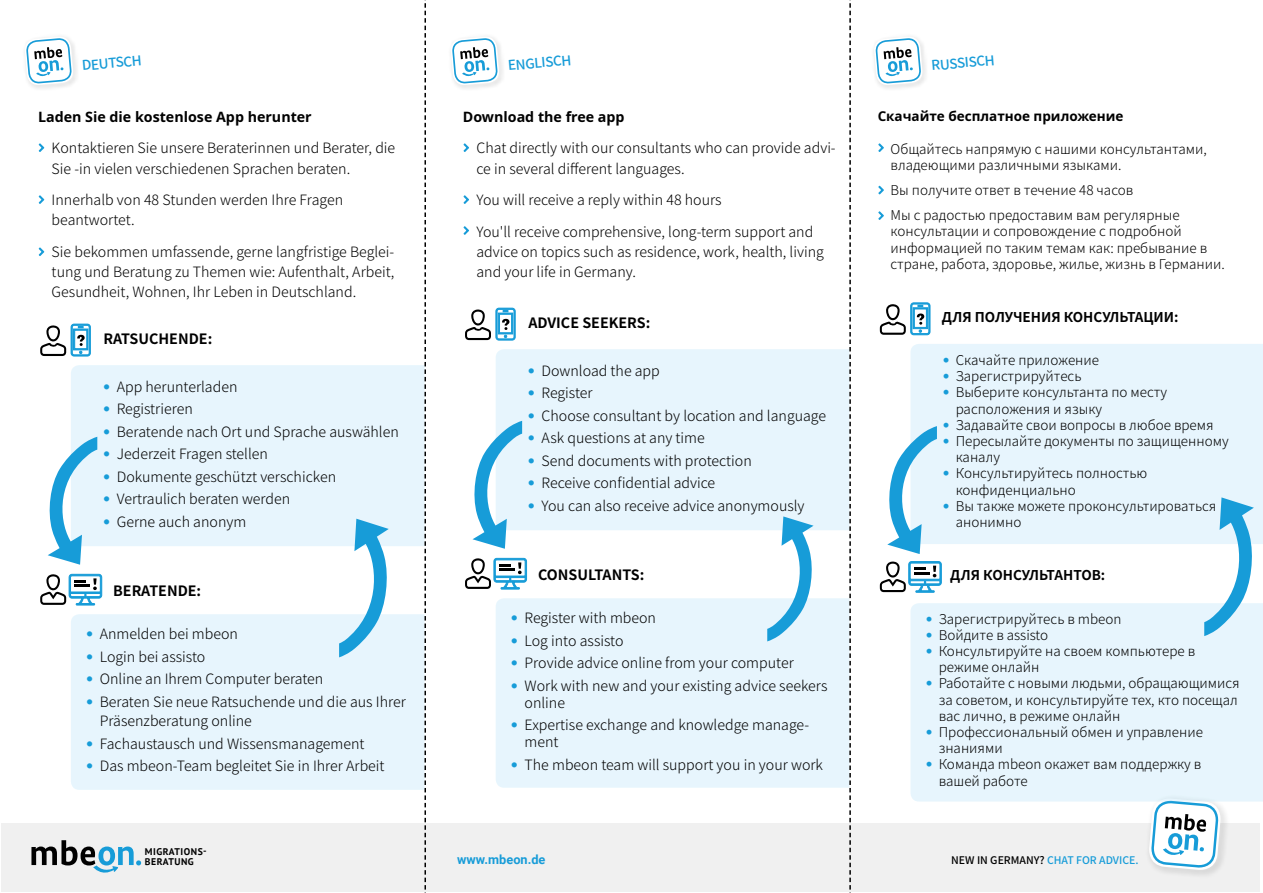
<style>
.page{position:relative;width:1263px;height:893px;background:#fff}
.page>*{position:absolute;margin:0;border:0;box-sizing:border-box;transform-origin:0 0}
.t1{font:300 14.25px/20.2px "Noto Sans TC";color:#000}
.t2{font:700 14.25px "Noto Sans";color:#000}
.t3{font:700 14.25px "Noto Sans TC";color:#000}
.t4{font:300 13.5px/16.2px "Noto Sans TC";color:#000}
.t5{font:700 13.5px "Noto Sans TC";color:#000}
.t6{font:700 13.5px "Noto Sans";color:#000}
.t7{font:500 13.5px "Noto Sans TC";color:#179cd8}
.t8{font:700 12.75px "Roboto";color:#179cd8}
.t9{font:500 10.5px "Noto Sans TC";color:#179cd8}
.t10{font:700 9.75px/9.9px "PT Sans";letter-spacing:.055em;color:#000}
.s1{font-family:"Univers LT Std";color:#fff}
.s2{font-family:"Univers LT Std";color:#179cd8}
.s3{color:#000}
</style>
<div class="page">
<div style="left:1px;top:824px;width:1259px;height:68px;background:#f0f0f0"></div>
<div style="left:1145px;top:794px;width:85px;height:85px;background:#000;opacity:.28"></div>
<svg style="left:1147px;top:801px;width:75px;height:78px"></svg>
<div style="left:22px;top:33px;width:57px;height:58px;background:#000;opacity:.28"></div>
<svg style="left:25px;top:33px;width:48px;height:58px"></svg>
<svg style="left:31px;top:840px;width:110px;height:33px"></svg>
<div style="left:447px;top:33px;width:58px;height:58px;background:#000;opacity:.28"></div>
<svg style="left:451px;top:33px;width:48px;height:58px"></svg>
<div style="left:871px;top:33px;width:58px;height:58px;background:#000;opacity:.28"></div>
<svg style="left:874px;top:33px;width:48px;height:58px"></svg>
<div style="left:71px;top:365px;width:353px;height:181px;background:#e7f5fd"></div>
<div style="left:71px;top:614px;width:353px;height:176px;background:#e7f5fd"></div>
<svg style="left:38px;top:143px;width:6px;height:9px"></svg>
<svg style="left:38px;top:195px;width:6px;height:9px"></svg>
<svg style="left:38px;top:247px;width:6px;height:9px"></svg>
<svg style="left:40px;top:574px;width:62px;height:32px"></svg>
<svg style="left:40px;top:324px;width:51px;height:32px"></svg>
<svg style="left:339px;top:519px;width:50px;height:138px"></svg>
<svg style="left:47px;top:437px;width:50px;height:128px"></svg>
<div style="left:496px;top:349px;width:353px;height:181px;background:#e7f5fd"></div>
<div style="left:496px;top:598px;width:353px;height:190px;background:#e7f5fd"></div>
<svg style="left:463px;top:143px;width:6px;height:9px"></svg>
<svg style="left:463px;top:195px;width:6px;height:9px"></svg>
<svg style="left:463px;top:226px;width:6px;height:9px"></svg>
<svg style="left:465px;top:558px;width:62px;height:32px"></svg>
<svg style="left:465px;top:308px;width:51px;height:32px"></svg>
<svg style="left:767px;top:516px;width:47px;height:125px"></svg>
<svg style="left:472px;top:421px;width:50px;height:128px"></svg>
<div style="left:910px;top:344px;width:353px;height:200px;background:#e7f5fd"></div>
<div style="left:910px;top:603px;width:353px;height:198px;background:#e7f5fd"></div>
<svg style="left:878px;top:143px;width:6px;height:9px"></svg>
<svg style="left:878px;top:186px;width:6px;height:9px"></svg>
<svg style="left:878px;top:211px;width:6px;height:9px"></svg>
<svg style="left:880px;top:561px;width:62px;height:32px"></svg>
<svg style="left:880px;top:302px;width:50px;height:33px"></svg>
<svg style="left:887px;top:426px;width:50px;height:128px"></svg>
<svg style="left:1204px;top:497px;width:51px;height:139px"></svg>
<svg style="left:849px;top:0;width:2px;height:893px"></svg>
<svg style="left:424px;top:0;width:2px;height:893px"></svg>
<p class="t7" style="left:81px;top:58px;width:62px;rotate:-5deg">DEUTSCH</p>
<p class="t2" style="left:38px;top:107px;width:275px">Laden Sie die kostenlose App herunter</p>
<p class="t1" style="left:52px;top:138px;width:345px;text-indent:-14px"><span class="s1">•</span> Kontaktieren Sie unsere Beraterinnen und Berater, die<br>Sie -in vielen verschiedenen Sprachen beraten.</p>
<p class="t1" style="left:52px;top:190px;width:293px;text-indent:-14px"><span class="s1">•</span> Innerhalb von 48 Stunden werden Ihre Fragen beantwortet.</p>
<p class="t1" style="left:52px;top:242px;width:344px;text-align:justify;text-indent:-14px"><span class="s1">•</span> Sie bekommen umfassende, gerne langfristige Beglei&shy;tung und Beratung zu Themen wie: Aufenthalt, Arbeit, Gesundheit, Wohnen, Ihr Leben in Deutschland.</p>
<p class="t3" style="left:104px;top:330px;width:110px">RATSUCHENDE:</p>
<p class="t1" style="left:103px;top:377px;width:136px"><span class="s2">•</span> App herunterladen</p>
<p class="t1" style="left:103px;top:399px;width:91px"><span class="s2">•</span> Registrieren</p>
<p class="t1" style="left:103px;top:422px;width:297px"><span class="s2">•</span> Beratende nach Ort und Sprache auswählen</p>
<p class="t1" style="left:103px;top:444px;width:166px"><span class="s2">•</span> Jederzeit Fragen stellen</p>
<p class="t1" style="left:103px;top:467px;width:234px"><span class="s2">•</span> Dokumente geschützt verschicken</p>
<p class="t1" style="left:103px;top:489px;width:189px"><span class="s2">•</span> Vertraulich beraten werden</p>
<p class="t1" style="left:103px;top:512px;width:145px"><span class="s2">•</span> Gerne auch anonym</p>
<p class="t3" style="left:113px;top:582px;width:90px">BERATENDE:</p>
<p class="t1" style="left:86px;top:624px;width:153px"><span class="s2">•</span> Anmelden bei mbeon</p>
<p class="t1" style="left:86px;top:647px;width:121px"><span class="s2">•</span> Login bei assisto</p>
<p class="t1" style="left:86px;top:669px;width:239px"><span class="s2">•</span> Online an Ihrem Computer beraten</p>
<p class="t1" style="left:100px;top:692px;width:308px;line-height:19.5px;text-indent:-14px"><span class="s2">•</span> Beraten Sie neue Ratsuchende und die aus Ihrer<br>Präsenzberatung online</p>
<p class="t1" style="left:86px;top:734px;width:280px"><span class="s2">•</span> Fachaustausch und Wissensmanagement</p>
<p class="t1" style="left:86px;top:756px;width:300px"><span class="s2">•</span> Das mbeon-Team begleitet Sie in Ihrer Arbeit</p>
<p class="t7" style="left:507px;top:58px;width:65px;rotate:-5deg">ENGLISCH</p>
<p class="t7" style="left:931px;top:58px;width:65px;rotate:-5deg">RUSSISCH</p>
<p class="t2" style="left:463px;top:107px;width:163px">Download the free app</p>
<p class="t1" style="left:476px;top:138px;width:361px;text-indent:-14px"><span class="s1">•</span> Chat directly with our consultants who can provide advi&shy;ce in several different languages.</p>
<p class="t1" style="left:463px;top:190px;width:260px"><span class="s1">•</span> You will receive a reply within 48 hours</p>
<p class="t1" style="left:476px;top:222px;width:349px;text-indent:-14px"><span class="s1">•</span> You'll receive comprehensive, long-term support and advice on topics such as residence, work, health, living and your life in Germany.</p>
<p class="t3" style="left:528px;top:314px;width:123px">ADVICE SEEKERS:</p>
<p class="t1" style="left:528px;top:361px;width:133px"><span class="s2">•</span> Download the app</p>
<p class="t1" style="left:528px;top:383px;width:66px"><span class="s2">•</span> Register</p>
<p class="t1" style="left:528px;top:406px;width:300px"><span class="s2">•</span> Choose consultant by location and language</p>
<p class="t1" style="left:528px;top:428px;width:178px"><span class="s2">•</span> Ask questions at any time</p>
<p class="t1" style="left:528px;top:451px;width:225px"><span class="s2">•</span> Send documents with protection</p>
<p class="t1" style="left:528px;top:473px;width:189px"><span class="s2">•</span> Receive confidential advice</p>
<p class="t1" style="left:528px;top:496px;width:278px"><span class="s2">•</span> You can also receive advice anonymously</p>
<p class="t3" style="left:538px;top:566px;width:108px">CONSULTANTS:</p>
<p class="t1" style="left:511px;top:608px;width:147px"><span class="s2">•</span> Register with mbeon</p>
<p class="t1" style="left:511px;top:631px;width:114px"><span class="s2">•</span> Log into assisto</p>
<p class="t1" style="left:511px;top:653px;width:284px"><span class="s2">•</span> Provide advice online from your computer</p>
<p class="t1" style="left:525px;top:677px;width:304px;line-height:17.1px;text-indent:-14px"><span class="s2">•</span> Work with new and your existing advice seekers online</p>
<p class="t1" style="left:525px;top:717px;width:286px;line-height:17.1px;text-indent:-14px"><span class="s2">•</span> Expertise exchange and knowledge manage&shy;ment</p>
<p class="t1" style="left:511px;top:755px;width:314px"><span class="s2">•</span> The mbeon team will support you in your work</p>
<p class="t6" style="left:878px;top:107px;width:247px">Скачайте бесплатное приложение</p>
<p class="t4" style="left:890px;top:141px;width:318px;text-indent:-13px"><span class="s1">•</span> Общайтесь напрямую с нашими консультантами, владеющими различными языками.</p>
<p class="t4" style="left:878px;top:182px;width:257px"><span class="s1">•</span> Вы получите ответ в течение 48 часов</p>
<p class="t4" style="left:890px;top:207px;width:336px;text-indent:-13px"><span class="s1">•</span> Мы с радостью предоставим вам регулярные консультации и сопровождение с подробной информацией по таким темам как: пребывание в стране, работа, здоровье, жилье, жизнь в Германии.</p>
<p class="t5" style="left:942px;top:309px;width:238px">ДЛЯ ПОЛУЧЕНИЯ КОНСУЛЬТАЦИИ:</p>
<p class="t4" style="left:943px;top:352px;width:158px"><span class="s2">•</span> Скачайте приложение</p>
<p class="t4" style="left:943px;top:368px;width:140px"><span class="s2">•</span> Зарегистрируйтесь</p>
<p class="t4" style="left:956px;top:385px;width:213px;text-indent:-13px"><span class="s2">•</span> Выберите консультанта по месту расположения и языку</p>
<p class="t4" style="left:943px;top:417px;width:272px"><span class="s2">•</span> Задавайте свои вопросы в любое время</p>
<p class="t4" style="left:956px;top:433px;width:274px;text-indent:-13px"><span class="s2">•</span> Пересылайте документы по защищенному каналу</p>
<p class="t4" style="left:956px;top:466px;width:193px;text-indent:-13px"><span class="s2">•</span> Консультируйтесь полностью конфиденциально</p>
<p class="t4" style="left:956px;top:498px;width:262px;text-indent:-13px"><span class="s2">•</span> Вы также можете проконсультироваться анонимно</p>
<p class="t5" style="left:950px;top:568px;width:157px">ДЛЯ КОНСУЛЬТАНТОВ:</p>
<p class="t4" style="left:926px;top:611px;width:197px"><span class="s2">•</span> Зарегистрируйтесь в mbeon</p>
<p class="t4" style="left:926px;top:627px;width:124px"><span class="s2">•</span> Войдите в assisto</p>
<p class="t4" style="left:939px;top:643px;width:258px;text-indent:-13px"><span class="s2">•</span> Консультируйте на своем компьютере в режиме онлайн</p>
<p class="t4" style="left:939px;top:676px;width:302px;text-indent:-13px"><span class="s2">•</span> Работайте с новыми людьми, обращающимися за советом, и консультируйте тех, кто посещал вас лично, в режиме онлайн</p>
<p class="t4" style="left:939px;top:724px;width:266px;text-indent:-13px"><span class="s2">•</span> Профессиональный обмен и управление знаниями</p>
<p class="t4" style="left:939px;top:757px;width:264px;text-indent:-13px"><span class="s2">•</span> Команда mbeon окажет вам поддержку в вашей работе</p>
<p class="t10" style="left:145px;top:846px;width:63px">MIGRATIONS-<br>BERATUNG</p>
<p class="t8" style="left:457px;top:850px;width:90px">www.mbeon.de</p>
<p class="t9" style="left:951px;top:854px;width:189px"><span class="s3">NEW IN GERMANY?</span> CHAT FOR ADVICE.</p>
</div>
